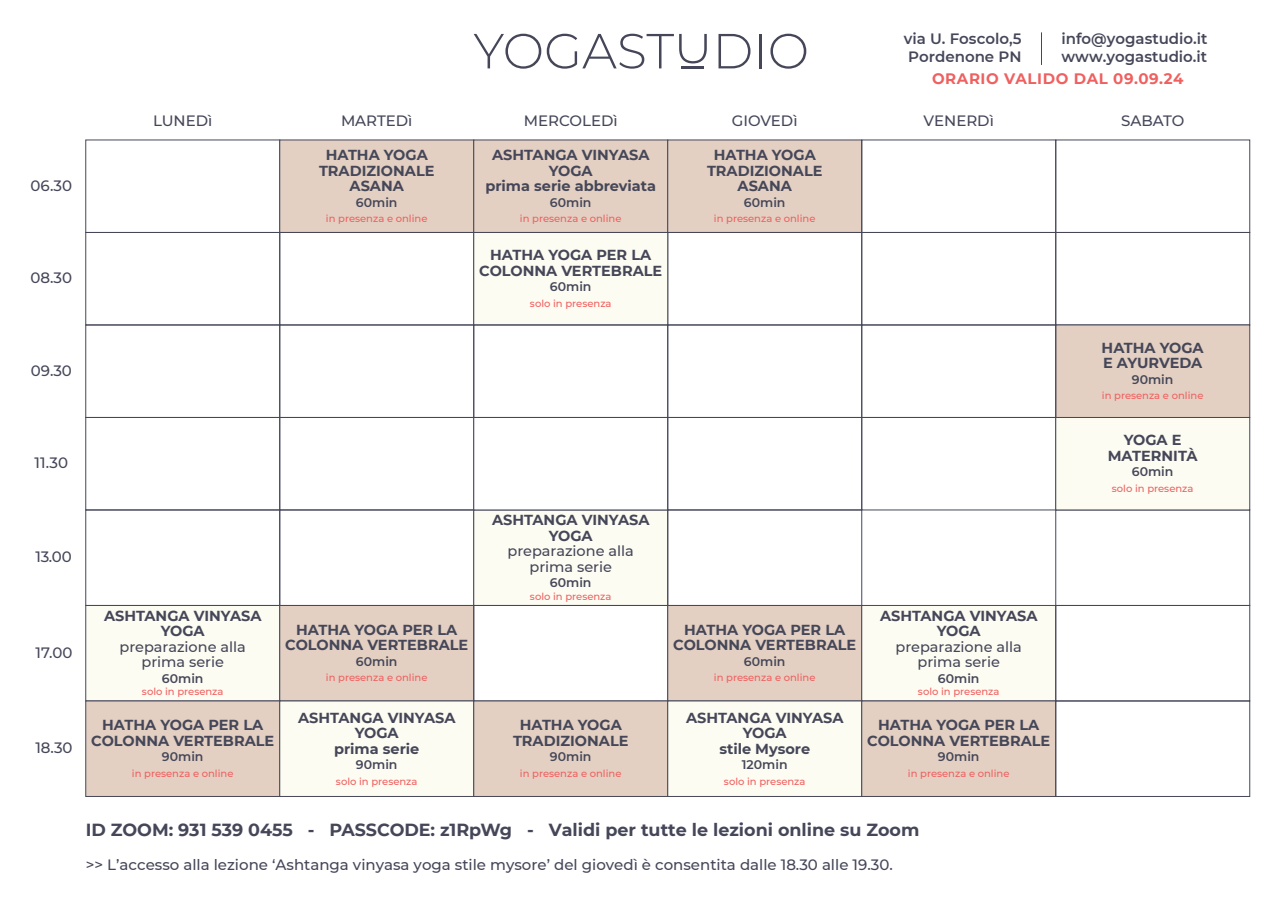
<style>
.page{position:relative;width:1280px;height:905px;background:#fff}
.page>*{position:absolute;margin:0;border:0;box-sizing:border-box;transform-origin:0 0}
.t1{font:700 17.5px "Montserrat";color:#454759}
.t2{font:700 15.15px "Montserrat";letter-spacing:.04em;color:#ef6060}
.t3{font:500 15px "Montserrat";color:#454759}
.t4{font:600 15px/18px "Montserrat";color:#454759}
.t5{font:700 14.5px/15.5px "Montserrat";color:#454759;text-align:center}
.t6{font:500 14.5px/15.5px "Montserrat";color:#454759;text-align:center}
.t7{font:600 12.5px "Montserrat";color:#454759}
.t8{font:500 10px "Montserrat";color:#ef6060}
</style>
<div class="page">
<div style="left:280px;top:140px;width:194px;height:93px;background:#e4d0c2"></div>
<div style="left:474px;top:140px;width:194px;height:93px;background:#e4d0c2"></div>
<div style="left:668px;top:140px;width:194px;height:93px;background:#e4d0c2"></div>
<div style="left:86px;top:232px;width:194px;height:93px;border:1px solid #454759"></div>
<div style="left:280px;top:232px;width:194px;height:93px;border:1px solid #454759"></div>
<div style="left:1056px;top:232px;width:194px;height:93px;border:1px solid #454759"></div>
<div style="left:862px;top:232px;width:194px;height:93px;border:1px solid #454759"></div>
<div style="left:86px;top:510px;width:194px;height:96px;border:1px solid #454759"></div>
<div style="left:280px;top:510px;width:194px;height:96px;border:1px solid #454759"></div>
<div style="left:474px;top:510px;width:194px;height:96px;background:#fdfcf2;border:1px solid #454759"></div>
<div style="left:668px;top:510px;width:194px;height:96px;border:1px solid #454759"></div>
<div style="left:1056px;top:510px;width:194px;height:96px;border:1px solid #454759"></div>
<div style="left:86px;top:605px;width:194px;height:96px;background:#fdfcf2;border:1px solid #454759"></div>
<div style="left:280px;top:605px;width:194px;height:96px;background:#e4d0c2;border:1px solid #454759"></div>
<div style="left:474px;top:605px;width:194px;height:96px;border:1px solid #454759"></div>
<div style="left:668px;top:605px;width:194px;height:96px;background:#e4d0c2;border:1px solid #454759"></div>
<div style="left:862px;top:605px;width:194px;height:96px;background:#fdfcf2;border:1px solid #454759"></div>
<div style="left:1056px;top:605px;width:194px;height:96px;border:1px solid #454759"></div>
<hr style="left:1041px;top:32px;width:1px;height:33px;background:#454759">
<div style="left:668px;top:232px;width:194px;height:93px;border:1px solid #454759"></div>
<div style="left:86px;top:417px;width:194px;height:93px;border:1px solid #454759"></div>
<div style="left:280px;top:417px;width:194px;height:93px;border:1px solid #454759"></div>
<div style="left:1056px;top:417px;width:194px;height:93px;background:#fdfcf2"></div>
<div style="left:668px;top:417px;width:194px;height:93px;border:1px solid #454759"></div>
<div style="left:86px;top:701px;width:194px;height:96px;background:#e4d0c2;border:1px solid #454759"></div>
<div style="left:280px;top:701px;width:194px;height:96px;background:#fdfcf2;border:1px solid #454759"></div>
<div style="left:474px;top:701px;width:194px;height:96px;background:#e4d0c2;border:1px solid #454759"></div>
<div style="left:668px;top:701px;width:194px;height:96px;background:#fdfcf2;border:1px solid #454759"></div>
<div style="left:862px;top:701px;width:194px;height:96px;background:#e4d0c2;border:1px solid #454759"></div>
<div style="left:1056px;top:701px;width:194px;height:96px;border:1px solid #454759"></div>
<div style="left:86px;top:325px;width:194px;height:93px;border:1px solid #454759"></div>
<div style="left:280px;top:325px;width:194px;height:93px;border:1px solid #454759"></div>
<div style="left:1056px;top:325px;width:194px;height:93px;background:#e4d0c2;border:1px solid #454759"></div>
<div style="left:862px;top:325px;width:194px;height:93px;border:1px solid #454759"></div>
<div style="left:668px;top:325px;width:194px;height:93px;border:1px solid #454759"></div>
<div style="left:474px;top:232px;width:194px;height:93px;background:#fdfcf2;border:1px solid #454759"></div>
<div style="left:474px;top:325px;width:194px;height:93px;border:1px solid #454759"></div>
<svg style="left:474px;top:34px;width:67px;height:35px"></svg>
<svg style="left:547px;top:34px;width:160px;height:35px"></svg>
<svg style="left:719px;top:34px;width:32px;height:34px"></svg>
<hr style="left:759px;top:34px;width:3px;height:34px;background:#454759">
<svg style="left:770px;top:34px;width:36px;height:35px"></svg>
<hr style="left:682px;top:66px;width:22px;height:3px;background:#454759">
<p class="t3" style="left:31px;top:175px;width:43px">06.30</p>
<p class="t3" style="left:31px;top:267px;width:43px">08.30</p>
<p class="t3" style="left:31px;top:360px;width:43px">09.30</p>
<p class="t3" style="left:34px;top:452px;width:35px">11.30</p>
<p class="t3" style="left:35px;top:546px;width:38px">13.00</p>
<p class="t3" style="left:36px;top:642px;width:39px">17.00</p>
<p class="t3" style="left:35px;top:737px;width:39px">18.30</p>
<p class="t4" style="left:904px;top:29px;width:119px">via U. Foscolo,5<br>Pordenone PN</p>
<p class="t4" style="left:1061px;top:29px;width:148px">info@yogastudio.it www.yogastudio.it</p>
<p class="t2" style="left:932px;top:68px;width:253px">ORARIO VALIDO DAL 09.09.24</p>
<p class="t3" style="left:153px;top:110px;width:61px">LUNEDì</p>
<p class="t3" style="left:341px;top:110px;width:73px">MARTEDì</p>
<p class="t3" style="left:524px;top:110px;width:96px">MERCOLEDì</p>
<p class="t3" style="left:732px;top:110px;width:67px">GIOVEDì</p>
<p class="t3" style="left:924px;top:110px;width:72px">VENERDì</p>
<p class="t3" style="left:1121px;top:110px;width:65px">SABATO</p>
<p class="t5" style="left:319px;top:146px;width:117px">HATHA YOGA<br>TRADIZIONALE<br>ASANA</p>
<p class="t7" style="left:356px;top:193px;width:43px">60min</p>
<p class="t8" style="left:326px;top:212px;width:103px">in presenza e online</p>
<p class="t5" style="left:485px;top:146px;width:172px">ASHTANGA VINYASA<br>YOGA<br>prima serie abbreviata</p>
<p class="t7" style="left:550px;top:193px;width:43px">60min</p>
<p class="t8" style="left:520px;top:212px;width:103px">in presenza e online</p>
<p class="t5" style="left:479px;top:247px;width:184px">HATHA YOGA PER LA<br>COLONNA VERTEBRALE</p>
<p class="t7" style="left:550px;top:278px;width:43px">60min</p>
<p class="t8" style="left:530px;top:296px;width:83px">solo in presenza</p>
<p class="t5" style="left:707px;top:146px;width:117px">HATHA YOGA<br>TRADIZIONALE<br>ASANA</p>
<p class="t7" style="left:744px;top:193px;width:43px">60min</p>
<p class="t8" style="left:714px;top:212px;width:103px">in presenza e online</p>
<p class="t5" style="left:104px;top:607px;width:159px">ASHTANGA VINYASA<br>YOGA</p>
<p class="t6" style="left:120px;top:638px;width:128px">preparazione alla prima serie</p>
<p class="t7" style="left:162px;top:670px;width:43px">60min</p>
<p class="t8" style="left:142px;top:685px;width:83px">solo in presenza</p>
<p class="t5" style="left:91px;top:717px;width:184px">HATHA YOGA PER LA<br>COLONNA VERTEBRALE</p>
<p class="t7" style="left:162px;top:748px;width:43px">90min</p>
<p class="t8" style="left:132px;top:766px;width:103px">in presenza e online</p>
<p class="t5" style="left:285px;top:621px;width:184px">HATHA YOGA PER LA<br>COLONNA VERTEBRALE</p>
<p class="t7" style="left:356px;top:653px;width:43px">60min</p>
<p class="t8" style="left:326px;top:671px;width:103px">in presenza e online</p>
<p class="t5" style="left:298px;top:709px;width:159px">ASHTANGA VINYASA<br>YOGA<br>prima serie</p>
<p class="t7" style="left:356px;top:756px;width:43px">90min</p>
<p class="t8" style="left:336px;top:774px;width:83px">solo in presenza</p>
<p class="t5" style="left:492px;top:512px;width:159px">ASHTANGA VINYASA<br>YOGA</p>
<p class="t6" style="left:508px;top:543px;width:128px">preparazione alla prima serie</p>
<p class="t7" style="left:550px;top:574px;width:43px">60min</p>
<p class="t8" style="left:530px;top:589px;width:83px">solo in presenza</p>
<p class="t5" style="left:513px;top:717px;width:117px">HATHA YOGA<br>TRADIZIONALE</p>
<p class="t7" style="left:550px;top:748px;width:43px">90min</p>
<p class="t8" style="left:520px;top:766px;width:103px">in presenza e online</p>
<p class="t5" style="left:673px;top:621px;width:184px">HATHA YOGA PER LA<br>COLONNA VERTEBRALE</p>
<p class="t7" style="left:744px;top:653px;width:43px">60min</p>
<p class="t8" style="left:714px;top:671px;width:103px">in presenza e online</p>
<p class="t5" style="left:686px;top:709px;width:159px">ASHTANGA VINYASA<br>YOGA<br>stile Mysore</p>
<p class="t7" style="left:742px;top:756px;width:47px">120min</p>
<p class="t8" style="left:724px;top:774px;width:83px">solo in presenza</p>
<p class="t5" style="left:880px;top:607px;width:159px">ASHTANGA VINYASA<br>YOGA</p>
<p class="t6" style="left:896px;top:638px;width:128px">preparazione alla prima serie</p>
<p class="t7" style="left:938px;top:670px;width:43px">60min</p>
<p class="t8" style="left:918px;top:685px;width:83px">solo in presenza</p>
<p class="t5" style="left:867px;top:717px;width:184px">HATHA YOGA PER LA<br>COLONNA VERTEBRALE</p>
<p class="t7" style="left:938px;top:748px;width:43px">90min</p>
<p class="t8" style="left:908px;top:766px;width:103px">in presenza e online</p>
<p class="t1" style="left:86px;top:818px;width:835px">ID ZOOM: 931 539 0455 - PASSCODE: z1RpWg - Validi per tutte le lezioni online su Zoom</p>
<p class="t3" style="left:86px;top:854px;width:809px">&gt;&gt; L’accesso alla lezione ‘Ashtanga vinyasa yoga stile mysore’ del giovedì è consentita dalle 18.30 alle 19.30.</p>
<p class="t5" style="left:1102px;top:339px;width:104px;text-align:left">HATHA YOGA<br>E AYURVEDA</p>
<p class="t7" style="left:1132px;top:371px;width:43px">90min</p>
<p class="t8" style="left:1102px;top:389px;width:103px">in presenza e online</p>
<p class="t5" style="left:1108px;top:432px;width:91px">YOGA E<br>MATERNITÀ</p>
<p class="t7" style="left:1132px;top:463px;width:43px">60min</p>
<p class="t8" style="left:1112px;top:481px;width:83px">solo in presenza</p>
</div>
